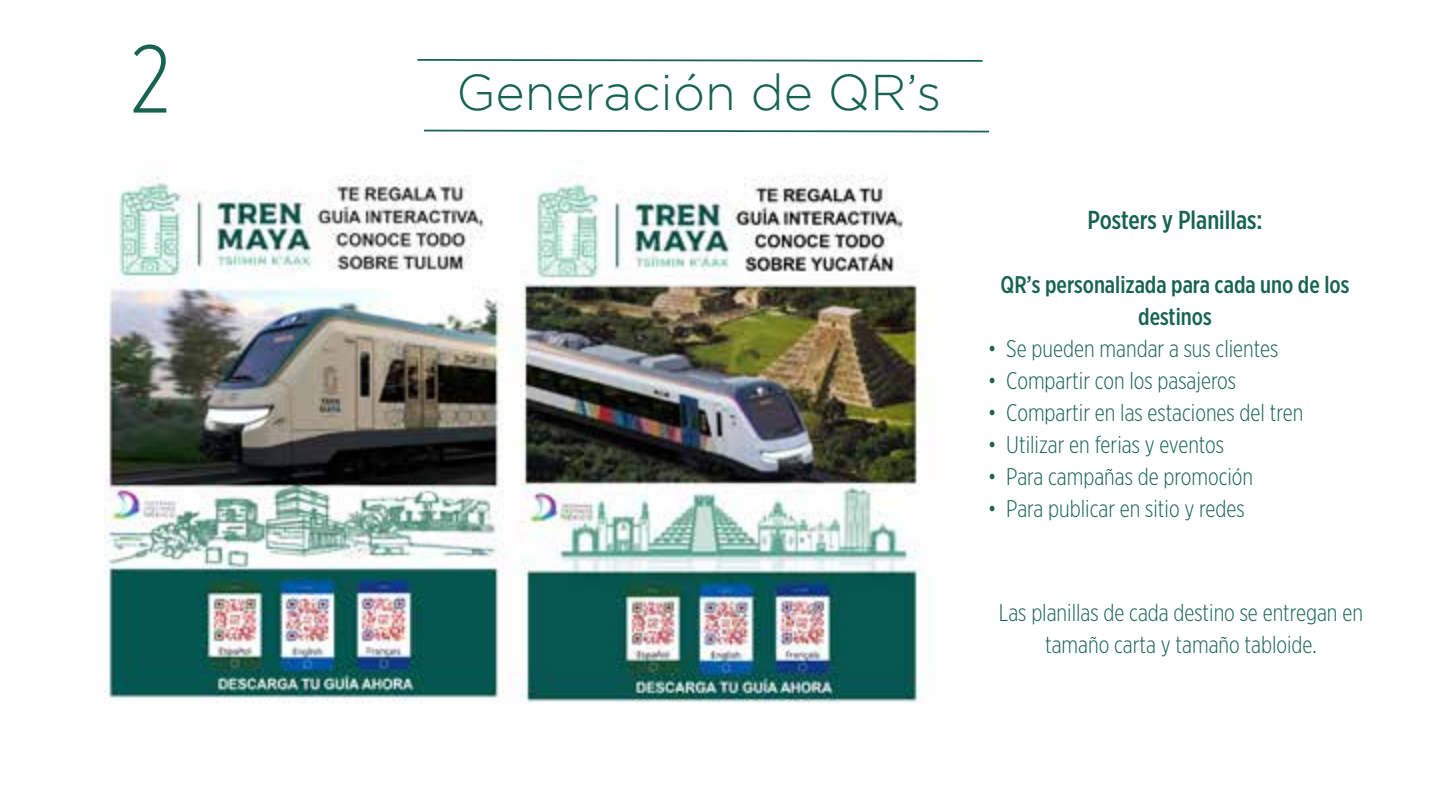
<style>
.page{position:relative;width:1440px;height:810px;background:#fff}
.page>*{position:absolute;margin:0;border:0;box-sizing:border-box;transform-origin:0 0}
.t1{font:300 96px "Gotham X Narrow";color:#176352}
.t2{font:300 50px "Gotham";color:#176352}
.t3{font:500 26px "Gotham X Narrow";color:#176352}
.t4{font:300 24px/32px "Gotham X Narrow";color:#176352;text-align:center}
.t5{font:500 24px/32px "Gotham X Narrow";color:#176352;text-align:center}
</style>
<div class="page">
<img style="left:104px;top:175px;width:831px;height:528px">
<svg style="left:423px;top:129px;width:567px;height:4px"></svg>
<svg style="left:417px;top:59px;width:566px;height:3px;background:#74a297"></svg>
<h1 class="t1" style="left:130px;top:22px;width:42px">2</h1>
<h2 class="t2" style="left:456px;top:65px;width:487px">Generación de QR’s</h2>
<p class="t3" style="left:1087px;top:204px;width:177px">Posters y Planillas:</p>
<p class="t5" style="left:1000px;top:268px;width:350px">QR’s personalizada para cada uno de los destinos</p>
<p class="t4" style="left:988px;top:332px;width:292px">• Se pueden mandar a sus clientes</p>
<p class="t4" style="left:988px;top:364px;width:250px">• Compartir con los pasajeros</p>
<p class="t4" style="left:988px;top:396px;width:317px">• Compartir en las estaciones del tren</p>
<p class="t4" style="left:988px;top:428px;width:238px">• Utilizar en ferias y eventos</p>
<p class="t4" style="left:988px;top:460px;width:267px">• Para campañas de promoción</p>
<p class="t4" style="left:988px;top:492px;width:258px">• Para publicar en sitio y redes</p>
<p class="t4" style="left:999px;top:596px;width:366px">Las planillas de cada destino se entregan en tamaño carta y tamaño tabloide.</p>
</div>
